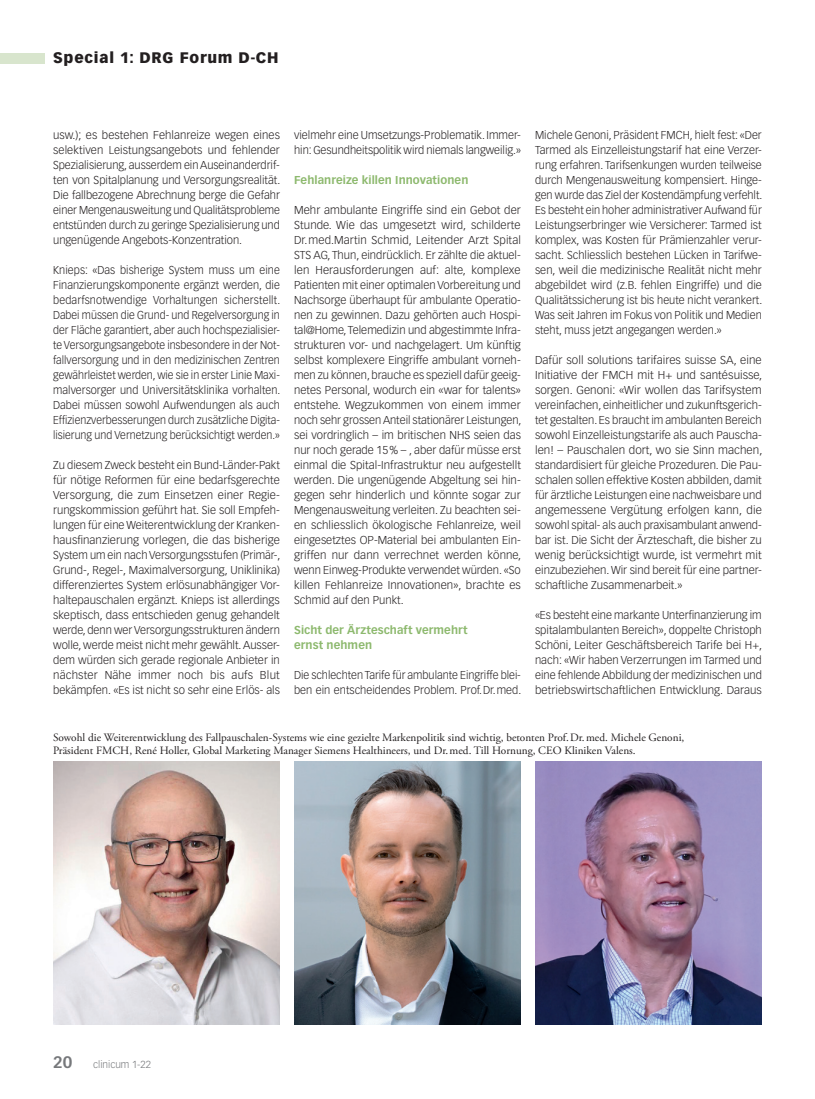
<style>
.page{position:relative;width:815px;height:1099px;background:#fff}
.page>*{position:absolute;margin:0;border:0;box-sizing:border-box;transform-origin:0 0}
.t1{font:900 15px "Vectora LT Std";letter-spacing:.05em;color:#231f20}
.Lauftext{font:300 11.25px/15px "Vectora LT Std";color:#231f20;text-align:justify}
.Legende{font:11.25px/13.5px "Adobe Garamond Pro";color:#231f20}
.ZT_Special{font:700 11.25px/15px "Vectora LT Std";letter-spacing:.005em;color:#8db96e}
.t2{font:300 10px "Vectora LT Std";color:#76787b}
.s1{font-weight:700;font-size:16.25px}
</style>
<div class="page">
<div style="left:0;top:53px;width:45px;height:10px;background:#d8e5cd"></div>
<img style="left:53px;top:762px;width:227px;height:262px">
<img style="left:535px;top:762px;width:227px;height:262px">
<img style="left:294px;top:762px;width:227px;height:262px">
<h1 class="t1" style="left:53px;top:49px;width:227px">Special 1: DRG Forum D-CH</h1>
<p class="Lauftext" style="left:535px;top:128px;width:229px">Michele Genoni, Präsident FMCH, hielt fest: «Der Tarmed als Einzelleistungstarif hat eine Verzer&shy;rung erfahren. Tarifsenkungen wurden teilweise durch Mengenausweitung kompensiert. Hinge&shy;gen wurde das Ziel der Kostendämpfung verfehlt.<br>Es besteht ein hoher administrativer Aufwand für Leistungserbringer wie Versicherer: Tarmed ist komplex, was Kosten für Prämienzahler verur&shy;sacht. Schliesslich bestehen Lücken in Tarifwe&shy;sen, weil die medizinische Realität nicht mehr abgebildet wird (z.B. fehlen Eingriffe) und die Qualitätssicherung ist bis heute nicht verankert.<br>Was seit Jahren im Fokus von Politik und Medien steht, muss jetzt angegangen werden.»</p>
<p class="Lauftext" style="left:535px;top:353px;width:229px">Dafür soll solutions tarifaires suisse SA, eine Initiative der FMCH mit H+ und santésuisse, sorgen. Genoni: «Wir wollen das Tarifsystem vereinfachen, einheitlicher und zukunftsgerich&shy;tet gestalten. Es braucht im ambulanten Bereich sowohl Einzelleistungstarife als auch Pauscha&shy;len! – Pauschalen dort, wo sie Sinn machen, standardisiert für gleiche Prozeduren. Die Pau&shy;schalen sollen effektive Kosten abbilden, damit für ärztliche Leistungen eine nachweisbare und angemessene Vergütung erfolgen kann, die sowohl spital- als auch praxisambulant anwend&shy;bar ist. Die Sicht der Ärzteschaft, die bisher zu wenig berücksichtigt wurde, ist vermehrt mit einzubeziehen. Wir sind bereit für eine partner&shy;schaftliche Zusammenarbeit.»</p>
<p class="Lauftext" style="left:535px;top:608px;width:229px">«Es besteht eine markante Unterfinanzierung im spitalambulanten Bereich», doppelte Christoph Schöni, Leiter Geschäftsbereich Tarife bei H+, nach: «Wir haben Verzerrungen im Tarmed und eine fehlende Abbildung der medizinischen und betriebswirtschaftlichen Entwicklung. Daraus</p>
<p class="Legende" style="left:53px;top:731px;width:633px">Sowohl die Weiterentwicklung des Fallpauschalen-Systems wie eine gezielte Markenpolitik sind wichtig, betonten Prof.Dr.med. Michele Genoni,<br>Präsident FMCH, René Holler, Global Marketing Manager Siemens Healthineers, und Dr.med. Till Hornung, CEO Kliniken Valens.</p>
<p class="Lauftext" style="left:53px;top:128px;width:229px">usw.); es bestehen Fehlanreize wegen eines selektiven Leistungsangebots und fehlender Spezialisierung, ausserdem ein Auseinanderdrif&shy;ten von Spitalplanung und Versorgungsrealität.<br>Die fallbezogene Abrechnung berge die Gefahr einer Mengenausweitung und Qualitätsprobleme entstünden durch zu geringe Spezialisierung und ungenügende Angebots-Konzentration.</p>
<p class="Lauftext" style="left:53px;top:263px;width:229px">Knieps: «Das bisherige System muss um eine Finanzierungskomponente ergänzt werden, die bedarfsnotwendige Vorhaltungen sicherstellt.<br>Dabei müssen die Grund- und Regelversorgung in der Fläche garantiert, aber auch hochspezialisier&shy;te Versorgungsangebote insbesondere in der Not&shy;fallversorgung und in den medizinischen Zentren gewährleistet werden, wie sie in erster Linie Maxi&shy;malversorger und Universitätsklinika vorhalten.<br>Dabei müssen sowohl Aufwendungen als auch Effizienzverbesserungen durch zusätzliche Digita&shy;lisierung und Vernetzung berücksichtigt werden.»</p>
<p class="Lauftext" style="left:53px;top:458px;width:229px">Zu diesem Zweck besteht ein Bund-Länder-Pakt für nötige Reformen für eine bedarfsgerechte Versorgung, die zum Einsetzen einer Regie&shy;rungskommission geführt hat. Sie soll Empfeh&shy;lungen für eine Weiterentwicklung der Kranken&shy;hausfinanzierung vorlegen, die das bisherige System um ein nach Versorgungsstufen (Primär-, Grund-, Regel-, Maximalversorgung, Uniklinika) differenziertes System erlösunabhängiger Vor&shy;haltepauschalen ergänzt. Knieps ist allerdings skeptisch, dass entschieden genug gehandelt werde, denn wer Versorgungsstrukturen ändern wolle, werde meist nicht mehr gewählt. Ausser&shy;dem würden sich gerade regionale Anbieter in nächster Nähe immer noch bis aufs Blut bekämpfen. «Es ist nicht so sehr eine Erlös- als</p>
<p class="Lauftext" style="left:294px;top:128px;width:228px">vielmehr eine Umsetzungs-Problematik. Immer&shy;hin: Gesundheitspolitik wird niemals langweilig.»</p>
<p class="ZT_Special" style="left:294px;top:173px;width:176px">Fehlanreize killen Innovationen</p>
<p class="Lauftext" style="left:294px;top:203px;width:229px">Mehr ambulante Eingriffe sind ein Gebot der Stunde. Wie das umgesetzt wird, schilderte Dr.med.Martin Schmid, Leitender Arzt Spital STS AG, Thun, eindrücklich. Er zählte die aktuel&shy;len Herausforderungen auf: alte, komplexe Patienten mit einer optimalen Vorbereitung und Nachsorge überhaupt für ambulante Operatio&shy;nen zu gewinnen. Dazu gehörten auch Hospi&shy;tal@Home, Telemedizin und abgestimmte Infra&shy;strukturen vor- und nachgelagert. Um künftig selbst komplexere Eingriffe ambulant vorneh&shy;men zu können, brauche es speziell dafür geeig&shy;netes Personal, wodurch ein «war for talents» entstehe. Wegzukommen von einem immer noch sehr grossen Anteil stationärer Leistungen, sei vordringlich – im britischen NHS seien das nur noch gerade 15% – , aber dafür müsse erst einmal die Spital-Infrastruktur neu aufgestellt werden. Die ungenügende Abgeltung sei hin&shy;gegen sehr hinderlich und könnte sogar zur Mengenausweitung verleiten. Zu beachten sei&shy;en schliesslich ökologische Fehlanreize, weil eingesetztes OP-Material bei ambulanten Ein&shy;griffen nur dann verrechnet werden könne, wenn Einweg-Produkte verwendet würden. «So killen Fehlanreize Innovationen», brachte es Schmid auf den Punkt.</p>
<p class="ZT_Special" style="left:294px;top:623px;width:175px">Sicht der Ärzteschaft vermehrt ernst nehmen</p>
<p class="Lauftext" style="left:294px;top:668px;width:229px">Die schlechten Tarife für ambulante Eingriffe blei&shy;ben ein entscheidendes Problem. Prof.Dr.med.</p>
<p class="t2" style="left:53px;top:1058px;width:99px"><span class="s1">20</span> clinicum 1-22</p>
</div>
